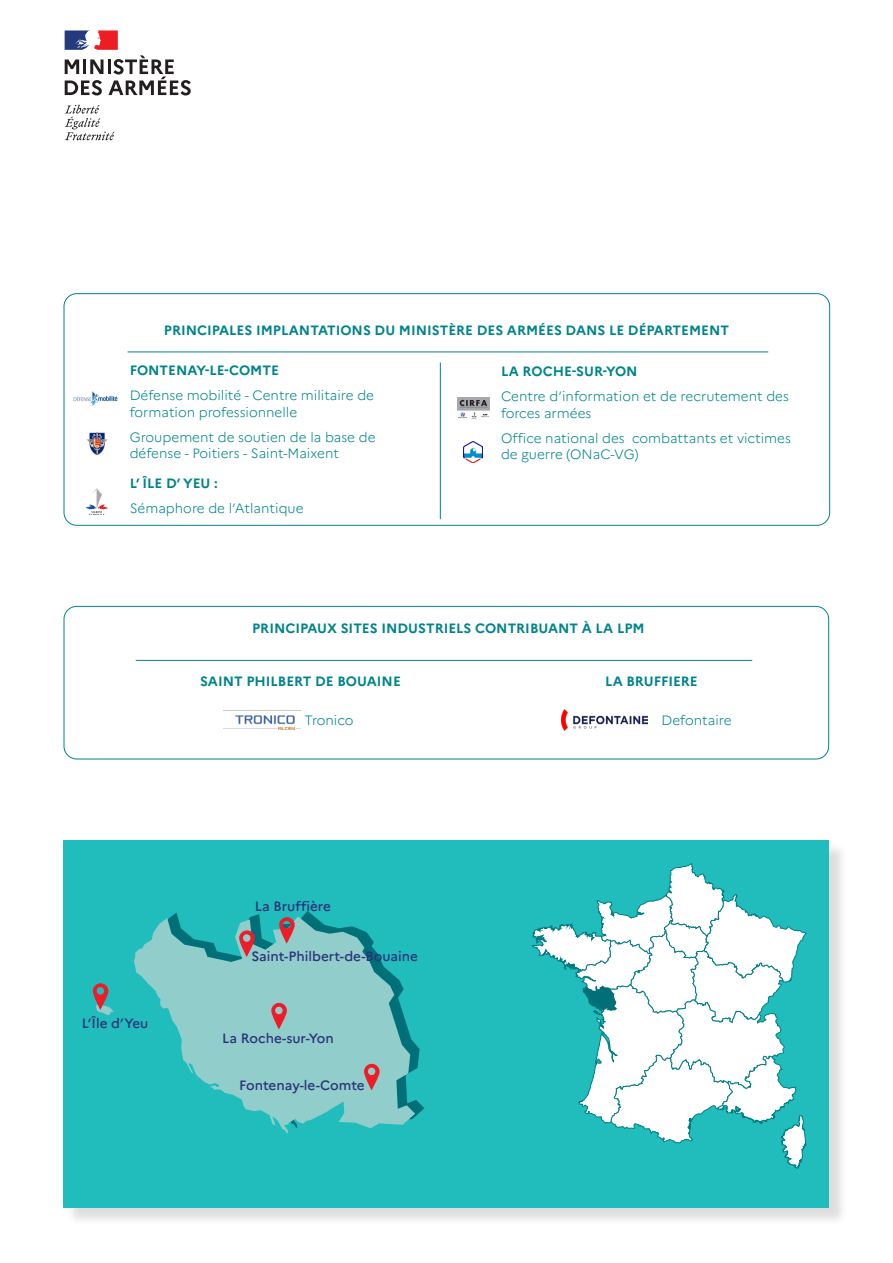
<style>
.page{position:relative;width:893px;height:1263px;background:#fff}
.page>*{position:absolute;margin:0;border:0;box-sizing:border-box;transform-origin:0 0}
.t1{font:300 13.5px/16.5px "Marianne";color:#00848a}
.t2{font:700 13.5px "Marianne";color:#00848a}
.t3{font:500 13.5px "Marianne";color:#2b3279}
</style>
<div class="page">
<div style="left:64px;top:293px;width:766px;height:232px;border:1px solid #00848a;border-radius:13px"></div>
<svg style="left:65px;top:105px;width:50px;height:35px"></svg>
<svg style="left:65px;top:30px;width:126px;height:65px"></svg>
<div style="left:66px;top:842px;width:782px;height:384px;background:#231f20;opacity:.15"></div>
<div style="left:64px;top:840px;width:765px;height:368px;background:#21bdbd"></div>
<div style="left:64px;top:606px;width:765px;height:153px;border:1px solid #00848a;border-radius:13px"></div>
<hr style="left:136px;top:660px;width:616px;height:1px;background:#00848a">
<hr style="left:128px;top:352px;width:640px;height:1px;background:#00848a">
<hr style="left:440px;top:362px;width:1px;height:157px;background:#00848a">
<img style="left:224px;top:710px;width:76px;height:19px">
<svg style="left:86px;top:488px;width:22px;height:27px"></svg>
<img style="left:463px;top:441px;width:19px;height:22px">
<img style="left:73px;top:391px;width:45px;height:15px">
<img style="left:561px;top:710px;width:86px;height:20px">
<img style="left:86px;top:432px;width:22px;height:24px">
<img style="left:458px;top:398px;width:31px;height:21px">
<svg style="left:532px;top:863px;width:274px;height:305px"></svg>
<svg style="left:134px;top:916px;width:281px;height:217px;fill:#91cdcb"></svg>
<svg style="left:93px;top:983px;width:21px;height:32px"></svg>
<svg style="left:271px;top:1003px;width:16px;height:26px"></svg>
<svg style="left:279px;top:917px;width:16px;height:27px"></svg>
<svg style="left:364px;top:1064px;width:16px;height:26px"></svg>
<svg style="left:239px;top:930px;width:16px;height:27px"></svg>
<p class="t2" style="left:164px;top:322px;width:567px">PRINCIPALES IMPLANTATIONS DU MINISTÈRE DES ARMÉES DANS LE DÉPARTEMENT</p>
<p class="t2" style="left:501px;top:363px;width:138px">LA ROCHE-SUR-YON</p>
<p class="t1" style="left:501px;top:388px;width:290px">Centre d’information et de recrutement des forces armées</p>
<p class="t1" style="left:501px;top:430px;width:291px">Office national des combattants et victimes de guerre (ONaC-VG)</p>
<p class="t2" style="left:130px;top:362px;width:151px">FONTENAY-LE-COMTE</p>
<p class="t1" style="left:130px;top:387px;width:246px">Défense mobilité - Centre militaire de formation professionnelle</p>
<p class="t1" style="left:130px;top:429px;width:247px">Groupement de soutien de la base de défense - Poitiers - Saint-Maixent</p>
<p class="t2" style="left:130px;top:475px;width:90px">L’ ÎLE D’ YEU :</p>
<p class="t1" style="left:130px;top:500px;width:175px">Sémaphore de l’Atlantique</p>
<p class="t2" style="left:252px;top:620px;width:394px">PRINCIPAUX SITES INDUSTRIELS CONTRIBUANT À LA LPM</p>
<p class="t2" style="left:200px;top:673px;width:202px">SAINT PHILBERT DE BOUAINE</p>
<p class="t2" style="left:605px;top:673px;width:94px">LA BRUFFIERE</p>
<p class="t3" style="left:82px;top:1015px;width:68px">L’Île d’Yeu</p>
<p class="t1" style="left:305px;top:712px;width:50px">Tronico</p>
<p class="t3" style="left:255px;top:898px;width:78px">La Bruffière</p>
<p class="t3" style="left:252px;top:948px;width:168px">Saint-Philbert-de-Bouaine</p>
<p class="t3" style="left:222px;top:1030px;width:113px">La Roche-sur-Yon</p>
<p class="t3" style="left:239px;top:1077px;width:127px">Fontenay-le-Comte</p>
<p class="t1" style="left:661px;top:712px;width:72px">Defontaire</p>
</div>
